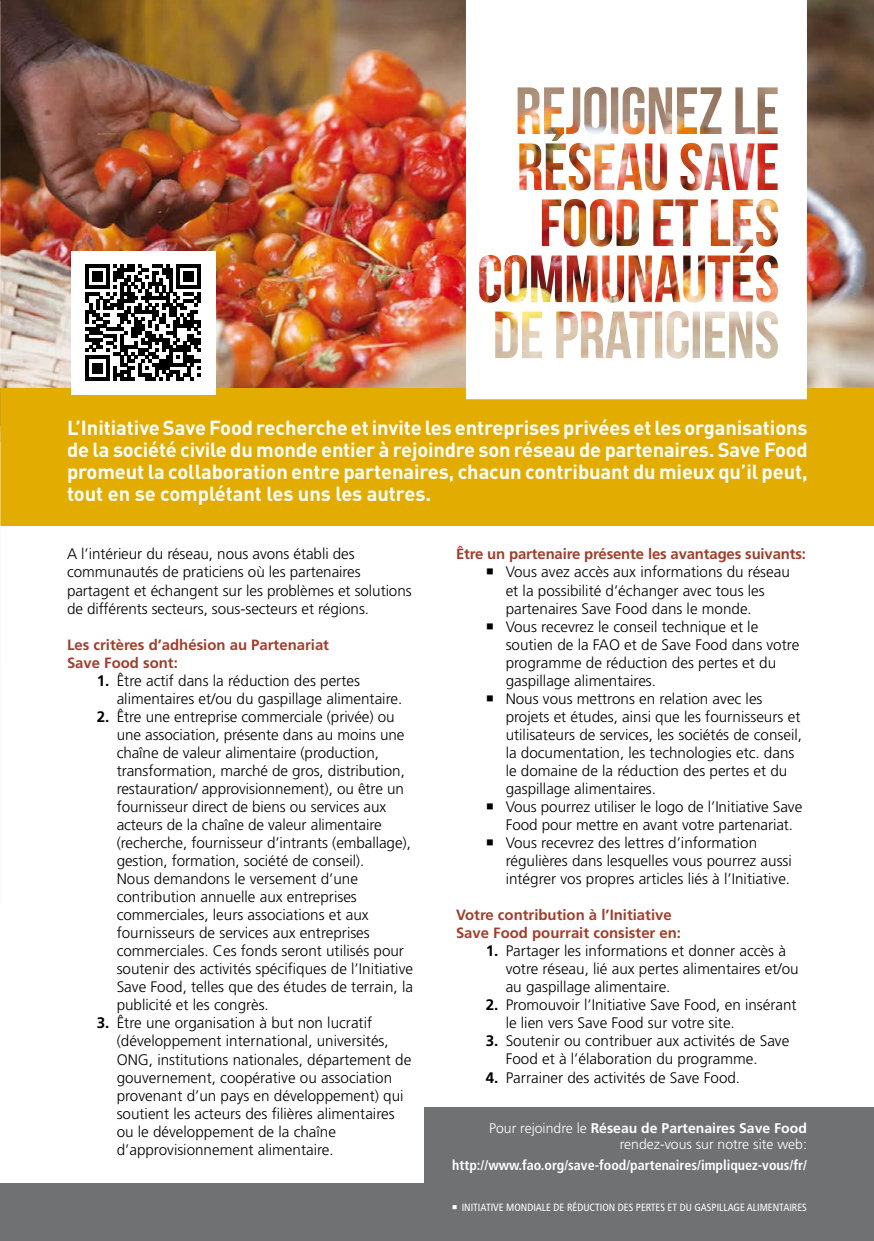
<style>
.page{position:relative;width:874px;height:1241px;background:#fff}
.page>*{position:absolute;margin:0;border:0;box-sizing:border-box;transform-origin:0 0}
.t1{font:700 20.12px/21.9px "DIN Pro";letter-spacing:-.005em;color:#fff;text-align:justify}
.t2{font:300 15.22px/18px "Frutiger LT Std";color:#000}
.t3{font:700 14.88px/18px "Frutiger LT Std";color:#a13d2c}
.t4{font:300 14px/15.8px "Frutiger LT Std";color:#fff;text-align:right}
.t5{font:700 condensed 14px "Frutiger LT Std";color:#fff}
.t6{font:condensed 10.5px "Frutiger LT Std";color:#fff}
.s1{font-weight:700}
</style>
<div class="page">
<div style="left:424px;top:1107px;width:449px;height:133px;background:#707172"></div>
<div style="left:0;top:1183px;width:873px;height:57px;background:#707172"></div>
<div style="left:0;top:352px;width:873px;height:173px;background:#e2ac00"></div>
<img style="left:0;top:0;width:873px;height:387px">
<div style="left:71px;top:251px;width:144px;height:144px;background:#fff"></div>
<svg style="left:85px;top:265px;width:116px;height:115px"></svg>
<img style="left:465px;top:0;width:341px;height:399px">
<p class="t1" style="left:67px;top:416px;width:741px">L’Initiative Save Food recherche et invite les entreprises privées et les organisations de la société civile du monde entier à rejoindre son réseau de partenaires. Save Food promeut la collaboration entre partenaires, chacun contribuant du mieux qu’il peut, tout en se complétant les uns les autres.</p>
<p class="t2" style="left:67px;top:545px;width:346px">A l’intérieur du réseau, nous avons établi des communautés de praticiens où les partenaires partagent et échangent sur les problèmes et solutions de différents secteurs, sous-secteurs et régions.</p>
<p class="t3" style="left:67px;top:635px;width:263px">Les critères d’adhésion au Partenariat<br>Save Food sont:</p>
<p class="t2" style="left:117px;top:671px;width:287px;text-indent:-20px"><span class="s1">1.</span> Être actif dans la réduction des pertes alimentaires et/ou du gaspillage alimentaire.</p>
<p class="t2" style="left:117px;top:707px;width:298px;text-indent:-20px"><span class="s1">2.</span> Être une entreprise commerciale (privée) ou une association, présente dans au moins une chaîne de valeur alimentaire (production, transformation, marché de gros, distribution, restauration/ approvisionnement), ou être un fournisseur direct de biens ou services aux acteurs de la chaîne de valeur alimentaire (recherche, fournisseur d’intrants (emballage), gestion, formation, société de conseil).<br>Nous demandons le versement d’une contribution annuelle aux entreprises commerciales, leurs associations et aux fournisseurs de services aux entreprises commerciales. Ces fonds seront utilisés pour soutenir des activités spécifiques de l’Initiative Save Food, telles que des études de terrain, la publicité et les congrès.</p>
<p class="t2" style="left:117px;top:1014px;width:296px;text-indent:-20px"><span class="s1">3.</span> Être une organisation à but non lucratif (développement international, universités, ONG, institutions nationales, département de gouvernement, coopérative ou association provenant d’un pays en développement) qui soutient les acteurs des filières alimentaires ou le développement de la chaîne d’approvisionnement alimentaire.</p>
<p class="t3" style="left:456px;top:545px;width:351px">Être un partenaire présente les avantages suivants:</p>
<p class="t2" style="left:505px;top:563px;width:298px">Vous avez accès aux informations du réseau et la possibilité d’échanger avec tous les partenaires Save Food dans le monde.<br>Vous recevrez le conseil technique et le soutien de la FAO et de Save Food dans votre programme de réduction des pertes et du gaspillage alimentaires.<br>Nous vous mettrons en relation avec les projets et études, ainsi que les fournisseurs et utilisateurs de services, les sociétés de conseil, la documentation, les technologies etc. dans le domaine de la réduction des pertes et du gaspillage alimentaires.<br>Vous pourrez utiliser le logo de l’Initiative Save Food pour mettre en avant votre partenariat.<br>Vous recevrez des lettres d’information régulières dans lesquelles vous pourrez aussi intégrer vos propres articles liés à l’Initiative.</p>
<p class="t3" style="left:456px;top:905px;width:226px">Votre contribution à l’Initiative<br>Save Food pourrait consister en:</p>
<p class="t2" style="left:505px;top:942px;width:294px;text-indent:-20px"><span class="s1">1.</span> Partager les informations et donner accès à votre réseau, lié aux pertes alimentaires et/ou au gaspillage alimentaire.</p>
<p class="t2" style="left:505px;top:996px;width:292px;text-indent:-20px"><span class="s1">2.</span> Promouvoir l’Initiative Save Food, en insérant le lien vers Save Food sur votre site.</p>
<p class="t2" style="left:505px;top:1032px;width:285px;text-indent:-20px"><span class="s1">3.</span> Soutenir ou contribuer aux activités de Save<br>Food et à l’élaboration du programme.</p>
<p class="t2" style="left:485px;top:1068px;width:256px"><span class="s1">4.</span> Parrainer des activités de Save Food.</p>
<p class="t4" style="left:489px;top:1120px;width:319px">Pour rejoindre le <span class="s1">Réseau de Partenaires Save Food </span>rendez-vous sur notre site web:</p>
<p class="t5" style="left:452px;top:1156px;width:356px">http://www.fao.org/save-food/partenaires/impliquez-vous/fr/</p>
<p class="t6" style="left:461px;top:1200px;width:346px">INITIATIVE MONDIALE DE RÉDUCTION DES PERTES ET DU GASPILLAGE ALIMENTAIRES</p>
</div>
